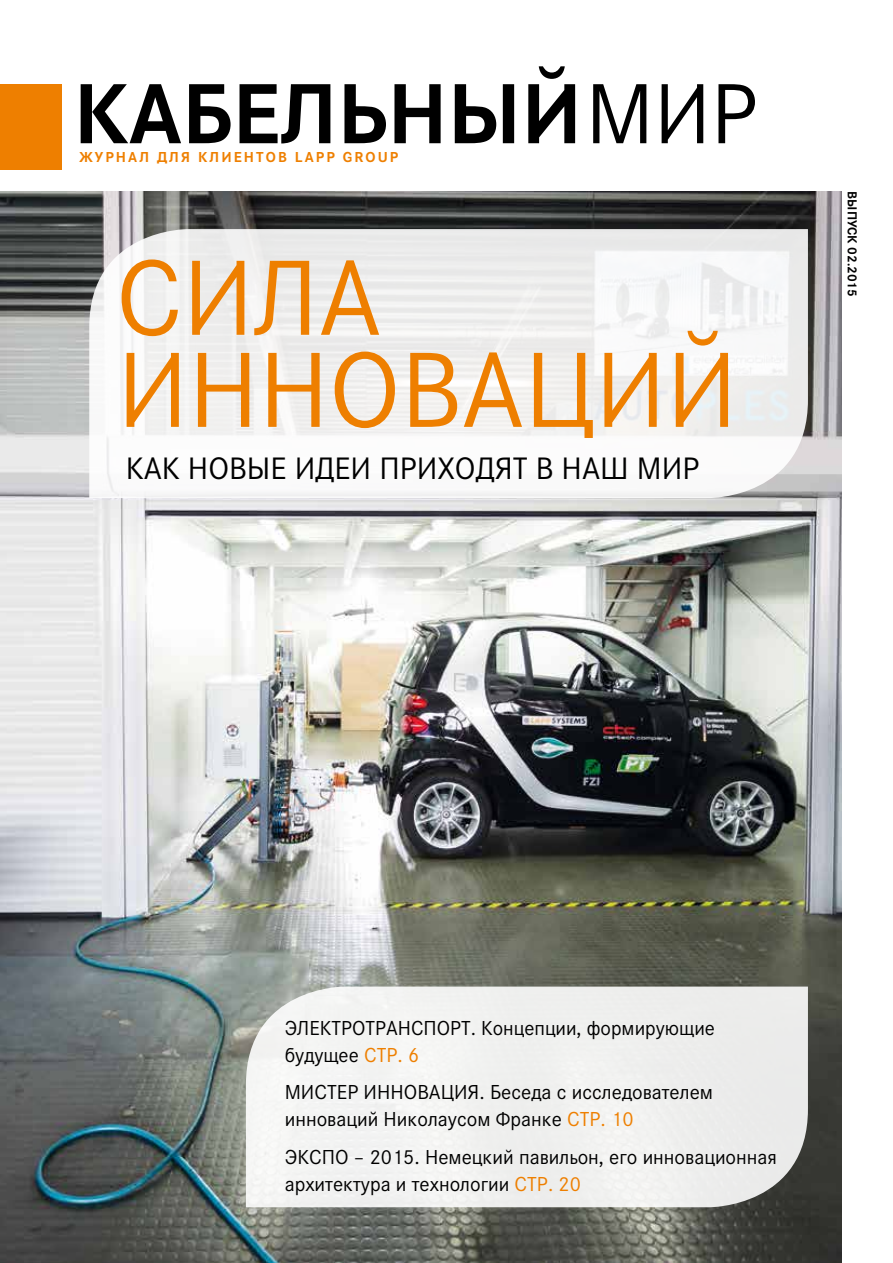
<style>
.page{position:relative;width:893px;height:1263px;background:#fff}
.page>*{position:absolute;margin:0;border:0;box-sizing:border-box;transform-origin:0 0}
.t1{font:110.85px/92.1px "Corporate STOT";color:#ee7f00}
.t2{font:700 88.5px "Corporate STOT";color:#000}
.t3{font:32.25px "Corporate STOT";letter-spacing:.11em;color:#000}
.t4{font:21px/27px "Corporate STOT";color:#000}
.t5{font:700 15px "Corporate STOT";letter-spacing:.14em;color:#ee7f00}
.t6{font:700 13.5px "Corporate STOT";color:#000}
.s1{font-weight:400}
.s2{color:#ee7f00}
</style>
<div class="page">
<div style="left:0;top:84px;width:62px;height:85px;background:#ee7f00"></div>
<img style="left:0;top:191px;width:842px;height:1072px">
<div style="left:246px;top:986px;width:562px;height:221px;background:#f0f0ef"></div>
<svg style="left:89px;top:229px;width:719px;height:269px;fill:#f3f3f2"></svg>
<h2 class="t2" style="left:74px;top:63px;width:685px">КАБЕЛЬНЫЙ<span class="s1">мир</span></h2>
<p class="t5" style="left:80px;top:148px;width:320px">ЖУРНАЛ ДЛЯ КЛИЕНТОВ LAPP GROUP</p>
<h1 class="t1" style="left:116px;top:253px;width:202px">Сила инновац</h1>
<h1 class="t1" style="left:595px;top:345px;width:144px">ий</h1>
<h3 class="t3" style="left:126px;top:450px;width:82px">Как нов</h3>
<h3 class="t3" style="left:247px;top:450px;width:454px">ые идеи приходят в наш мир</h3>
<p class="t6" style="left:860px;top:191px;width:107px;rotate:90deg">ВЫПУСК 02.2015</p>
<p class="t4" style="left:285px;top:1014px;width:432px">ЭЛЕКТРОТРАНСПОРТ. Концепции, формирующие будущее <span class="s2">Стр. 6</span></p>
<p class="t4" style="left:285px;top:1079px;width:430px">МИ СТЕР И ННОВАЦИЯ. Беседа с исследователем инноваций Николаусом Франке <span class="s2">Стр. 10</span></p>
<p class="t4" style="left:285px;top:1143px;width:494px">ЭКСПО – 2015. Немецкий павильон, его инновационная архитектура и технологии <span class="s2">Стр. 20</span></p>
</div>
